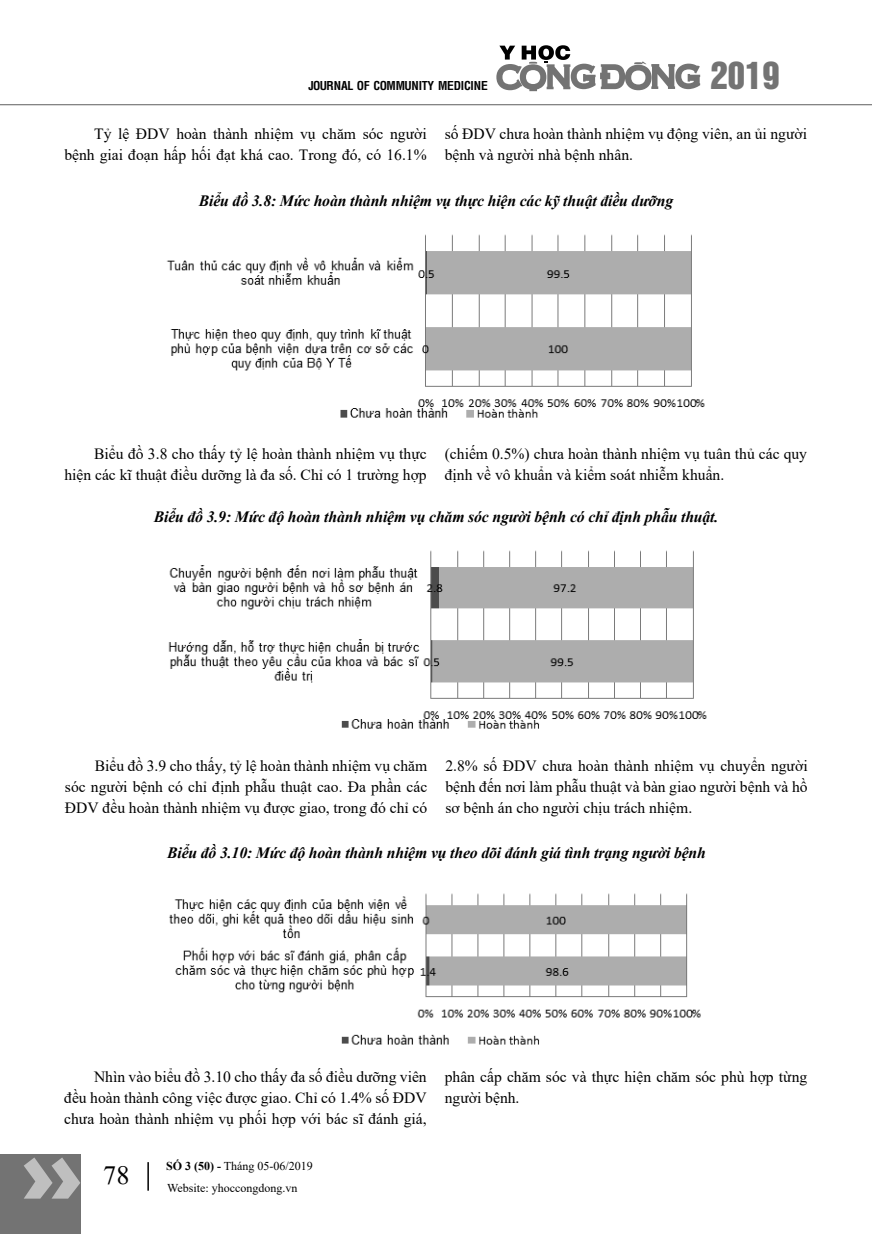
<style>
.page{position:relative;width:872px;height:1234px;background:#fff}
.page>*{position:absolute;margin:0;border:0;box-sizing:border-box;transform-origin:0 0}
.t1{font:34.5px "UTM Helvet Ins";color:#737373}
.t2{font:26.25px "Times New Roman";color:#000}
.t3{font:italic 700 15.75px "Times New Roman";letter-spacing:-.01em;color:#000}
.t4{font:15.6px/21px "Times New Roman";color:#000}
.t5{font:12px/21px "Times New Roman";color:#000}
.t6{font:12px "VNI Helve Condense Bold";letter-spacing:-.02em;color:#000}
.s1{font-weight:700}
</style>
<div class="page">
<div style="left:0;top:1154px;width:81px;height:79px;background:#737373"></div>
<svg style="left:24px;top:1157px;width:56px;height:41px"></svg>
<hr style="left:147px;top:1161px;width:2px;height:29px;background:#000">
<hr style="left:0;top:104px;width:872px;height:1px;background:#808080">
<svg style="left:496px;top:45px;width:204px;height:46px"></svg>
<img style="left:166px;top:234px;width:539px;height:184px">
<img style="left:168px;top:550px;width:539px;height:179px">
<img style="left:169px;top:893px;width:532px;height:152px">
<p class="t6" style="left:308px;top:76px;width:181px">JOURNAL OF COMMUNITY MEDICINE</p>
<h1 class="t1" style="left:710px;top:47px;width:70px">2019</h1>
<p class="t4" style="left:64px;top:123px;width:364px;text-align:right">Tỷ lệ ĐDV hoàn thành nhiệm vụ chăm sóc người bệnh giai đoạn hấp hối đạt khá cao. Trong đó, có 16.1%</p>
<p class="t4" style="left:445px;top:123px;width:364px">số ĐDV chưa hoàn thành nhiệm vụ động viên, an ủi người bệnh và người nhà bệnh nhân.</p>
<p class="t3" style="left:199px;top:189px;width:476px">Biểu đồ 3.8: Mức hoàn thành nhiệm vụ thực hiện các kỹ thuật điều dưỡng</p>
<p class="t4" style="left:64px;top:442px;width:364px;text-align:right">Biểu đồ 3.8 cho thấy tỷ lệ hoàn thành nhiệm vụ thực hiện các kĩ thuật điều dưỡng là đa số. Chỉ có 1 trường hợp</p>
<p class="t4" style="left:445px;top:442px;width:364px">(chiếm 0.5%) chưa hoàn thành nhiệm vụ tuân thủ các quy định về vô khuẩn và kiểm soát nhiễm khuẩn.</p>
<p class="t3" style="left:154px;top:505px;width:566px">Biểu đồ 3.9: Mức độ hoàn thành nhiệm vụ chăm sóc người bệnh có chỉ định phẫu thuật.</p>
<p class="t4" style="left:65px;top:754px;width:364px;text-align:justify;text-indent:30px">Biểu đồ 3.9 cho thấy, tỷ lệ hoàn thành nhiệm vụ chăm sóc người bệnh có chỉ định phẫu thuật cao. Đa phần các ĐDV đều hoàn thành nhiệm vụ được giao, trong đó chỉ có</p>
<p class="t4" style="left:445px;top:754px;width:364px;text-align:justify">2.8% số ĐDV chưa hoàn thành nhiệm vụ chuyển người bệnh đến nơi làm phẫu thuật và bàn giao người bệnh và hồ sơ bệnh án cho người chịu trách nhiệm.</p>
<p class="t3" style="left:167px;top:841px;width:540px">Biểu đồ 3.10: Mức độ hoàn thành nhiệm vụ theo dõi đánh giá tình trạng người bệnh</p>
<p class="t4" style="left:64px;top:1065px;width:364px;text-align:justify;text-indent:30px">Nhìn vào biểu đồ 3.10 cho thấy đa số điều dưỡng viên đều hoàn thành công việc được giao. Chỉ có 1.4% số ĐDV chưa hoàn thành nhiệm vụ phối hợp với bác sĩ đánh giá,</p>
<p class="t4" style="left:445px;top:1065px;width:364px">phân cấp chăm sóc và thực hiện chăm sóc phù hợp từng người bệnh.</p>
<h2 class="t2" style="left:103px;top:1156px;width:28px">78</h2>
<p class="t5" style="left:166px;top:1155px;width:148px"><span class="s1">SỐ 3 (50) -</span> Tháng 05-06/2019<br>Website: yhoccongdong.vn</p>
</div>
